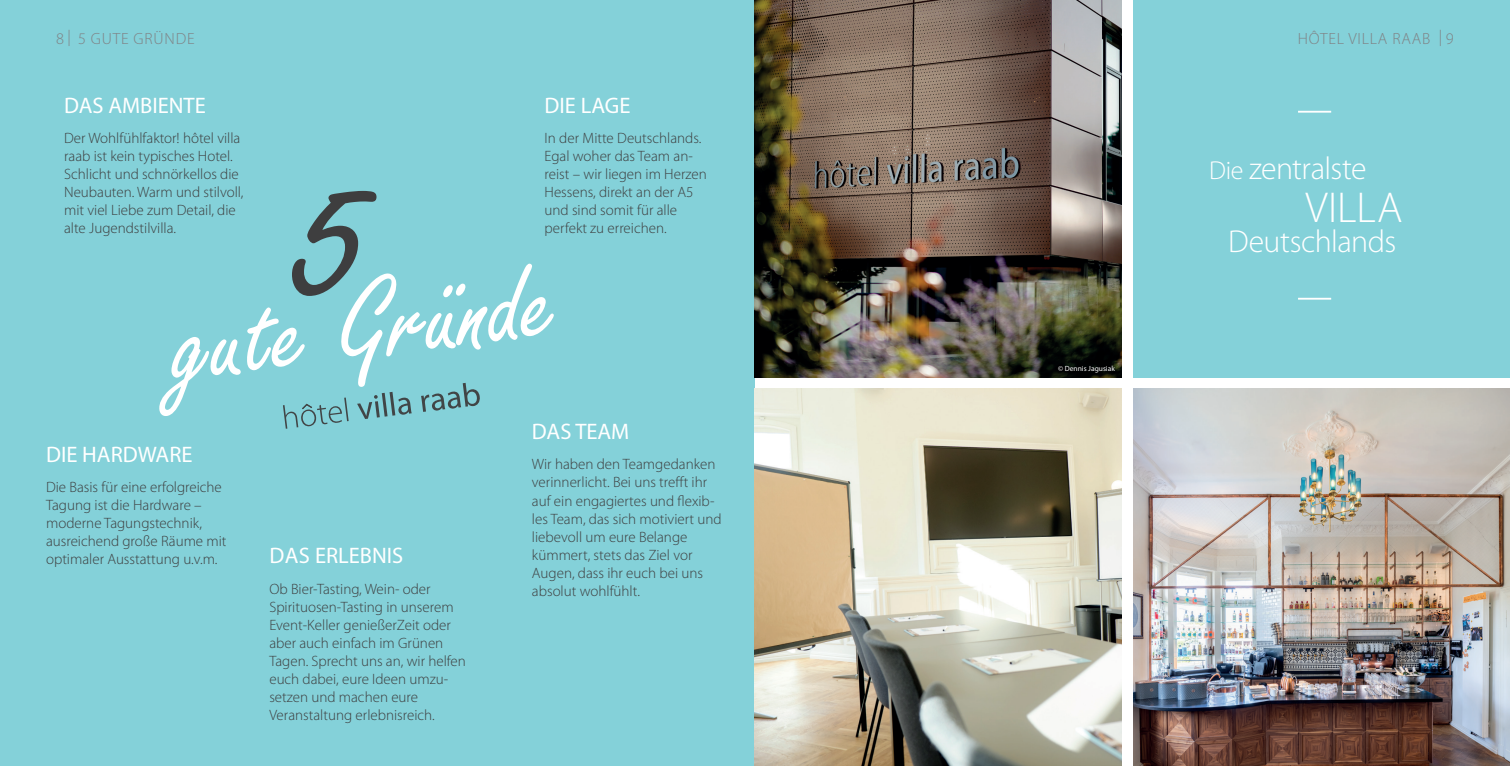
<style>
.page{position:relative;width:1510px;height:766px;background:#fff}
.page>*{position:absolute;margin:0;border:0;box-sizing:border-box;transform-origin:0 0}
.t1{font:216px "Freestyle Script";color:#3e3e3f}
.t2{font:125px "Freestyle Script";color:#fff}
.t3{font:300 43.38px "Myriad Pro";letter-spacing:.005em;color:#fff}
.t4{font:300 31.75px "Myriad Pro";letter-spacing:-.02em;color:#fff}
.t5{font:22.5px "Myriad Pro";color:#fff}
.t6{font:300 16.25px "Myriad Pro";letter-spacing:.05em;color:#808285}
.t7{font:300 15px/18px "Myriad Pro";color:#3e3e3f}
.t8{font:7.5px "Myriad Pro";color:#fff}
.s1{font-size:26px}
</style>
<div class="page">
<div style="left:0;top:0;width:755px;height:765px;background:#84d1d9"></div>
<svg style="left:283px;top:397px;width:66px;height:31px"></svg>
<svg style="left:357px;top:392px;width:55px;height:27px"></svg>
<svg style="left:421px;top:383px;width:59px;height:29px"></svg>
<div style="left:1133px;top:0;width:376px;height:377px;background:#84d1d9"></div>
<hr style="left:1298px;top:298px;width:33px;height:1px;background:#fff">
<hr style="left:1298px;top:111px;width:33px;height:2px;background:#fff">
<img style="left:755px;top:0;width:367px;height:377px">
<img style="left:1133px;top:389px;width:376px;height:376px">
<img style="left:755px;top:389px;width:367px;height:376px">
<p class="t6" style="left:56px;top:30px;width:140px">8 | 5 GUTE GRÜNDE</p>
<p class="t6" style="left:1297px;top:30px;width:158px">HÔTEL VILLA RAAB | 9</p>
<h3 class="t5" style="left:64px;top:91px;width:143px">DAS AMBIENTE</h3>
<p class="t7" style="left:64px;top:129px;width:181px">Der Wohlfühlfaktor! hôtel villa raab ist kein typisches Hotel.<br>Schlicht und schnörkellos die<br>Neubauten. Warm und stilvoll, mit viel Liebe zum Detail, die alte Jugendstilvilla.</p>
<h3 class="t5" style="left:544px;top:91px;width:87px">DIE LAGE</h3>
<p class="t7" style="left:544px;top:129px;width:164px">In der Mitte Deutschlands.<br>Egal woher das Team an&shy;reist – wir liegen im Herzen<br>Hessens, direkt an der A5 und sind somit für alle perfekt zu erreichen.</p>
<h1 class="t1" style="left:297px;top:116px;width:75px">5</h1>
<h2 class="t2" style="left:165px;top:278px;width:388px;rotate:-7deg">gute Gründe</h2>
<h3 class="t5" style="left:46px;top:440px;width:148px">DIE HARDWARE</h3>
<p class="t7" style="left:46px;top:478px;width:182px">Die Basis für eine erfolgreiche<br>Tagung ist die Hardware – moderne Tagungstechnik, ausreichend große Räume mit optimaler Ausstattung u.v.m.</p>
<h3 class="t5" style="left:270px;top:541px;width:135px">DAS ERLEBNIS</h3>
<p class="t7" style="left:269px;top:580px;width:198px">Ob Bier-Tasting, Wein- oder<br>Spirituosen-Tasting in unserem<br>Event-Keller genießerZeit oder aber auch einfach im Grünen<br>Tagen. Sprecht uns an, wir helfen euch dabei, eure Ideen umzu&shy;setzen und machen eure<br>Veranstaltung erlebnisreich.</p>
<h3 class="t5" style="left:532px;top:417px;width:99px">DAS TEAM</h3>
<p class="t7" style="left:532px;top:455px;width:191px">Wir haben den Teamgedanken verinnerlicht. Bei uns trefft ihr auf ein engagiertes und flexib&shy;les Team, das sich motiviert und liebevoll um eure Belange kümmert, stets das Ziel vor<br>Augen, dass ihr euch bei uns absolut wohlfühlt.</p>
<p class="t8" style="left:1058px;top:363px;width:58px">© Dennis Jagusiak</p>
<h3 class="t4" style="left:1209px;top:151px;width:159px"><span class="s1">Die</span> zentralste</h3>
<h3 class="t3" style="left:1305px;top:184px;width:99px">VILLA</h3>
<h3 class="t4" style="left:1228px;top:224px;width:169px">Deutschlands</h3>
</div>
